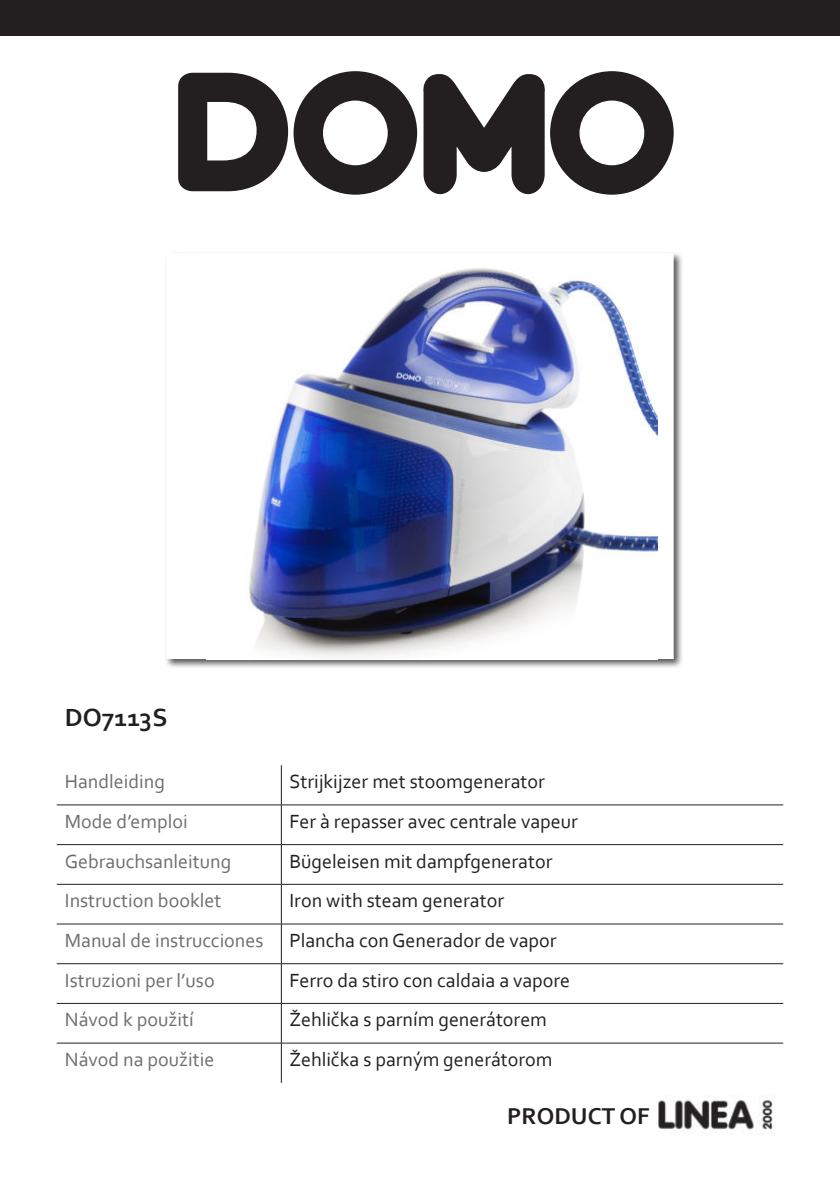
<style>
.page{position:relative;width:840px;height:1191px;background:#fff}
.page>*{position:absolute;margin:0;border:0;box-sizing:border-box;transform-origin:0 0}
.t1{font:700 26px "Corbel";color:#231f20}
.t2{font:700 24px "Corbel";color:#231f20}
.t3{font:20px "Corbel";color:#231f20}
.t4{font:20px "Corbel";color:#6d6e71}
</style>
<div class="page">
<svg style="left:178px;top:71px;width:495px;height:123px"></svg>
<img style="left:658px;top:1095px;width:116px;height:39px">
<div style="left:0;top:0;width:839px;height:36px;background:#231f20"></div>
<hr style="left:281px;top:765px;width:1px;height:39px;background:#231f20">
<hr style="left:57px;top:804px;width:224px;height:1px;background:#231f20">
<hr style="left:281px;top:804px;width:501px;height:1px;background:#231f20">
<hr style="left:281px;top:805px;width:1px;height:39px;background:#231f20">
<hr style="left:57px;top:844px;width:224px;height:1px;background:#231f20">
<hr style="left:281px;top:844px;width:501px;height:1px;background:#231f20">
<hr style="left:281px;top:845px;width:1px;height:39px;background:#231f20">
<hr style="left:57px;top:884px;width:224px;height:1px;background:#231f20">
<hr style="left:281px;top:884px;width:501px;height:1px;background:#231f20">
<hr style="left:281px;top:884px;width:1px;height:39px;background:#231f20">
<hr style="left:57px;top:923px;width:224px;height:1px;background:#231f20">
<hr style="left:281px;top:923px;width:501px;height:1px;background:#231f20">
<hr style="left:281px;top:924px;width:1px;height:39px;background:#231f20">
<hr style="left:57px;top:963px;width:224px;height:1px;background:#231f20">
<hr style="left:281px;top:963px;width:501px;height:1px;background:#231f20">
<hr style="left:281px;top:964px;width:1px;height:39px;background:#231f20">
<hr style="left:57px;top:1003px;width:224px;height:1px;background:#231f20">
<hr style="left:281px;top:1003px;width:501px;height:1px;background:#231f20">
<hr style="left:281px;top:1003px;width:1px;height:39px;background:#231f20">
<hr style="left:57px;top:1042px;width:224px;height:1px;background:#231f20">
<hr style="left:281px;top:1042px;width:501px;height:1px;background:#231f20">
<hr style="left:281px;top:1043px;width:1px;height:39px;background:#231f20">
<div style="left:164px;top:251px;width:519px;height:418px;background:#231f20;opacity:.75"></div>
<div style="left:166px;top:253px;width:507px;height:406px;background:#fff"></div>
<img style="left:207px;top:253px;width:450px;height:406px">
<h1 class="t1" style="left:65px;top:705px;width:104px">DO7113S</h1>
<p class="t4" style="left:65px;top:772px;width:102px">Handleiding</p>
<p class="t3" style="left:289px;top:772px;width:257px">Strijkijzer met stoomgenerator</p>
<p class="t4" style="left:65px;top:811px;width:124px">Mode d’emploi</p>
<p class="t3" style="left:289px;top:811px;width:290px">Fer à repasser avec centrale vapeur</p>
<p class="t4" style="left:65px;top:851px;width:168px">Gebrauchsanleitung</p>
<p class="t3" style="left:289px;top:851px;width:264px">Bügeleisen mit dampfgenerator</p>
<p class="t4" style="left:65px;top:891px;width:158px">Instruction booklet</p>
<p class="t3" style="left:289px;top:891px;width:216px">Iron with steam generator</p>
<p class="t4" style="left:65px;top:930px;width:200px">Manual de instrucciones</p>
<p class="t3" style="left:289px;top:930px;width:268px">Plancha con Generador de vapor</p>
<p class="t4" style="left:65px;top:970px;width:151px">Istruzioni per l’uso</p>
<p class="t3" style="left:289px;top:970px;width:282px">Ferro da stiro con caldaia a vapore</p>
<p class="t4" style="left:65px;top:1007px;width:130px">Návod k použití</p>
<p class="t3" style="left:289px;top:1007px;width:259px">Žehlička s parním generátorem</p>
<p class="t4" style="left:65px;top:1047px;width:151px">Návod na použitie</p>
<p class="t3" style="left:289px;top:1047px;width:264px">Žehlička s parným generátorom</p>
<p class="t2" style="left:507px;top:1101px;width:144px">PRODUCT OF</p>
</div>
